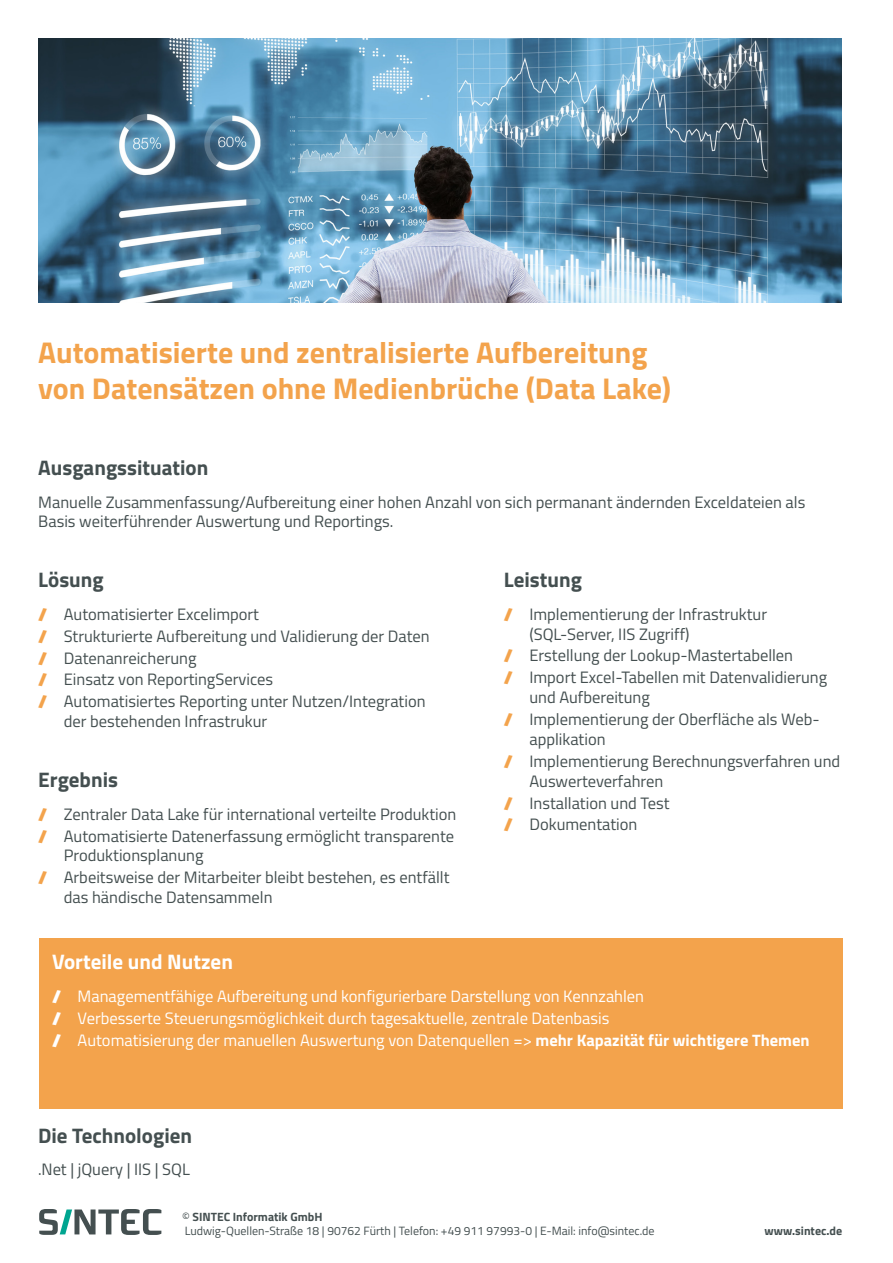
<style>
.page{position:relative;width:893px;height:1263px;background:#fff}
.page>*{position:absolute;margin:0;border:0;box-sizing:border-box;transform-origin:0 0}
.HL{font:700 30px/36px "Titillium";color:#f3a34c}
.SubHead{font:700 21px "Titillium";color:#444f50}
.SubHead-2{font:700 21px "Titillium";color:#fff}
.t1{font:16.5px/19.8px "Titillium";color:#444f50}
.Aufzählung{font:16.5px "Titillium";color:#fff}
.t2{font:12px/14.4px "Titillium";color:#444f50}
.t3{font:700 12px "Titillium";color:#444f50}
.s1{font-weight:900;color:#f3a34c}
.s2{font-weight:900}
.s3{font-weight:700}
</style>
<div class="page">
<div style="left:39px;top:939px;width:804px;height:170px;background:#f3a34c"></div>
<svg style="left:39px;top:1209px;width:122px;height:26px"></svg>
<img style="left:38px;top:39px;width:804px;height:263px">
<p class="HL" style="left:38px;top:333px;width:635px">Automatisierte und zentralisierte Aufbereitung von Datensätzen ohne Medienbrüche (Data Lake)</p>
<p class="SubHead" style="left:38px;top:452px;width:172px">Ausgangssituation</p>
<p class="t1" style="left:38px;top:491px;width:769px">Manuelle Zusammenfassung/Aufbereitung einer hohen Anzahl von sich permanant ändernden Exceldateien als<br>Basis weiterführender Auswertung und Reportings.</p>
<p class="SubHead" style="left:38px;top:564px;width:67px">Lösung</p>
<p class="t1" style="left:38px;top:603px;width:222px"><span class="s1">/</span> Automatisierter Excelimport</p>
<p class="t1" style="left:38px;top:625px;width:393px"><span class="s1">/</span> Strukturierte Aufbereitung und Validierung der Daten</p>
<p class="t1" style="left:38px;top:647px;width:160px"><span class="s1">/</span> Datenanreicherung</p>
<p class="t1" style="left:38px;top:669px;width:236px"><span class="s1">/</span> Einsatz von ReportingServices</p>
<p class="t1" style="left:64px;top:691px;width:363px;text-indent:-26px"><span class="s1">/</span> Automatisiertes Reporting unter Nutzen/Integration der bestehenden Infrastrukur</p>
<p class="SubHead" style="left:38px;top:764px;width:81px">Ergebnis</p>
<p class="t1" style="left:38px;top:803px;width:420px"><span class="s1">/</span> Zentraler Data Lake für international verteilte Produktion</p>
<p class="t1" style="left:64px;top:825px;width:392px;text-indent:-26px"><span class="s1">/</span> Automatisierte Datenerfassung ermöglicht transparente<br>Produktionsplanung</p>
<p class="t1" style="left:64px;top:867px;width:387px;text-indent:-26px"><span class="s1">/</span> Arbeitsweise der Mitarbeiter bleibt bestehen, es entfällt das händische Datensammeln</p>
<p class="SubHead" style="left:504px;top:564px;width:80px">Leistung</p>
<p class="t1" style="left:529px;top:603px;width:239px;text-indent:-26px"><span class="s1">/</span> Implementierung der Infrastruktur (SQL-Server, IIS Zugriff)</p>
<p class="t1" style="left:504px;top:645px;width:291px"><span class="s1">/</span> Erstellung der Lookup-Mastertabellen</p>
<p class="t1" style="left:529px;top:667px;width:299px;text-indent:-26px"><span class="s1">/</span> Import Excel-Tabellen mit Datenvalidierung und Aufbereitung</p>
<p class="t1" style="left:529px;top:709px;width:292px;text-indent:-26px"><span class="s1">/</span> Implementierung der Oberfläche als Web&shy;applikation</p>
<p class="t1" style="left:529px;top:750px;width:312px;text-indent:-26px"><span class="s1">/</span> Implementierung Berechnungsverfahren und<br>Auswerteverfahren</p>
<p class="t1" style="left:504px;top:792px;width:167px"><span class="s1">/</span> Installation und Test</p>
<p class="t1" style="left:504px;top:814px;width:135px"><span class="s1">/</span> Dokumentation</p>
<p class="SubHead-2" style="left:52px;top:946px;width:182px">Vorteile und Nutzen</p>
<p class="Aufzählung" style="left:52px;top:984px;width:593px"><span class="s2">/</span> Managementfähige Aufbereitung und konfigurierbare Darstellung von Kennzahlen</p>
<p class="Aufzählung" style="left:52px;top:1006px;width:559px"><span class="s2">/</span> Verbesserte Steuerungsmöglichkeit durch tagesaktuelle, zentrale Datenbasis</p>
<p class="Aufzählung" style="left:52px;top:1028px;width:759px"><span class="s2">/</span> Automatisierung der manuellen Auswertung von Datenquellen =&gt; <span class="s3">mehr Kapazität für wichtigere Themen</span></p>
<p class="SubHead" style="left:38px;top:1119px;width:156px">Die Technologien</p>
<p class="t1" style="left:38px;top:1159px;width:153px">.Net | jQuery | IIS | SQL</p>
<p class="t2" style="left:182px;top:1209px;width:474px">© <span class="s3">SINTEC Informatik GmbH<br></span>Ludwig-Quellen-Straße 18 | 90762 Fürth | Telefon: +49 911 97993-0 | E-Mail: info@sintec.de</p>
<p class="t3" style="left:765px;top:1222px;width:79px">www.sintec.de</p>
</div>
